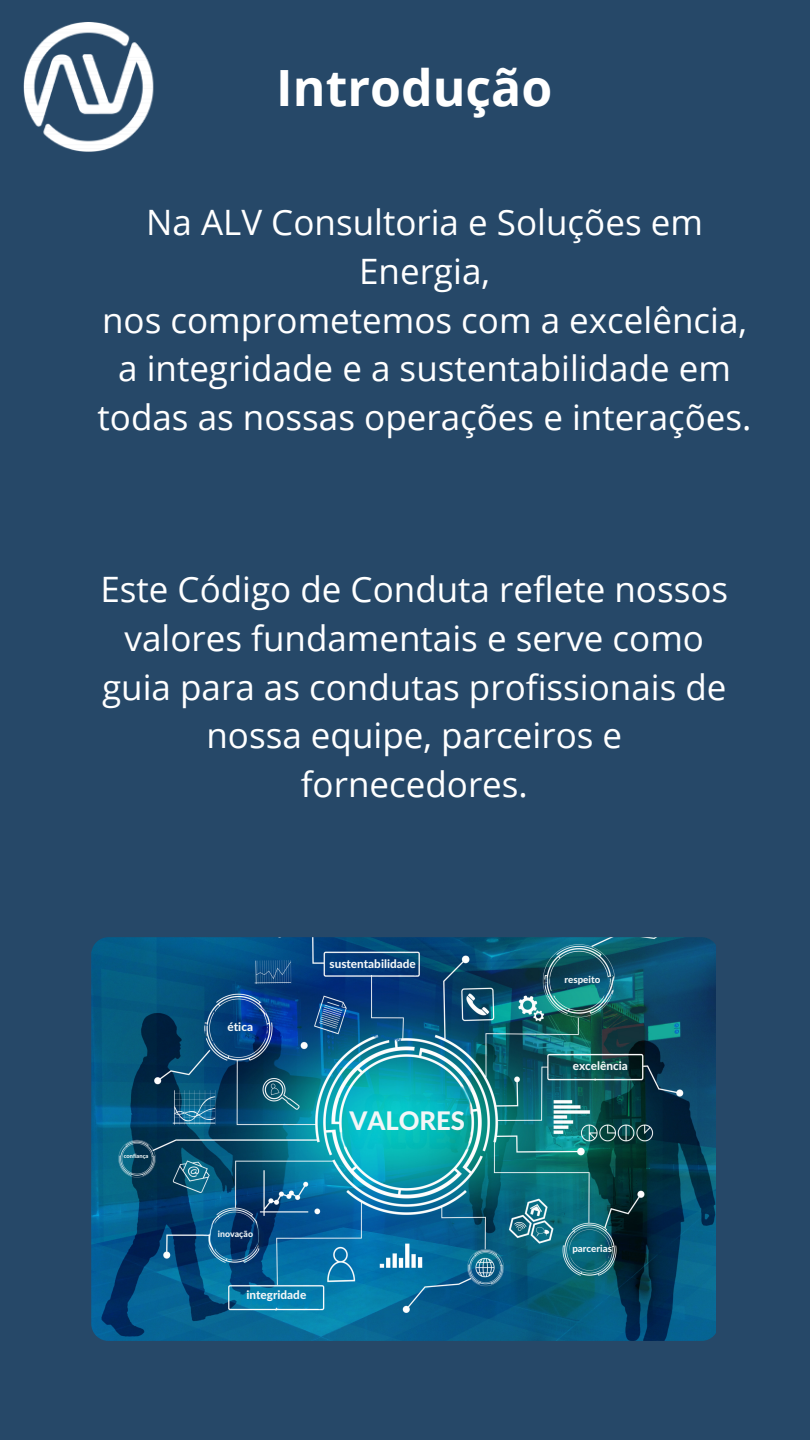
<style>
.page{position:relative;width:810px;height:1440px;background:#264868}
.page>*{position:absolute;margin:0;border:0;box-sizing:border-box;transform-origin:0 0}
.t1{font:700 50px "Open Sans";color:#fff}
.t2{font:35px/48.8px "Open Sans";color:#fff;text-align:center}
.t3{font:800 25.6px "Lato Latin";color:#f2f6f7}
.t4{font:800 11.7px "Lato Latin";color:#f2f6f7}
.t5{font:800 9.7px "Lato Latin";color:#f2f6f7}
.t6{font:800 8.7px "Lato Latin";color:#f2f6f7}
.t7{font:800 5.7px "Lato Latin";color:#f2f6f7}
.t8{font:700 3.8px "HK Modular";color:#035ba7}
</style>
<div class="page">
<img style="left:91px;top:937px;width:625px;height:404px">
<img style="left:23px;top:22px;width:131px;height:130px">
<h2 class="t1" style="left:276px;top:53px;width:278px">Introdução</h2>
<p class="t2" style="left:98px;top:197px;width:656px">Na ALV Consultoria e Soluções em<br>Energia,<br>nos comprometemos com a excelência, a integridade e a sustentabilidade em todas as nossas operações e interações.</p>
<h1 class="t2" style="left:100px;top:564px;width:629px">Este Código de Conduta reflete nossos valores fundamentais e serve como guia para as condutas profissionais de nossa equipe, parceiros e fornecedores.</h1>
<p class="t7" style="left:124px;top:1153px;width:26px">confiança</p>
<h4 class="t4" style="left:228px;top:1021px;width:27px">ética</h4>
<h6 class="t4" style="left:330px;top:958px;width:88px">sustentabilidade</h6>
<h5 class="t8" style="left:372px;top:1033px;width:32px;rotate:10deg">PELAYANAN</h5>
<h4 class="t3" style="left:349px;top:1110px;width:117px">VALORES</h4>
<h4 class="t6" style="left:218px;top:1230px;width:37px">inovação</h4>
<p class="t4" style="left:247px;top:1290px;width:61px">integridade</p>
<h4 class="t5" style="left:565px;top:976px;width:37px">respeito</h4>
<h3 class="t4" style="left:573px;top:1060px;width:57px">excelência</h3>
<h5 class="t5" style="left:572px;top:1244px;width:41px">parcerias</h5>
</div>
